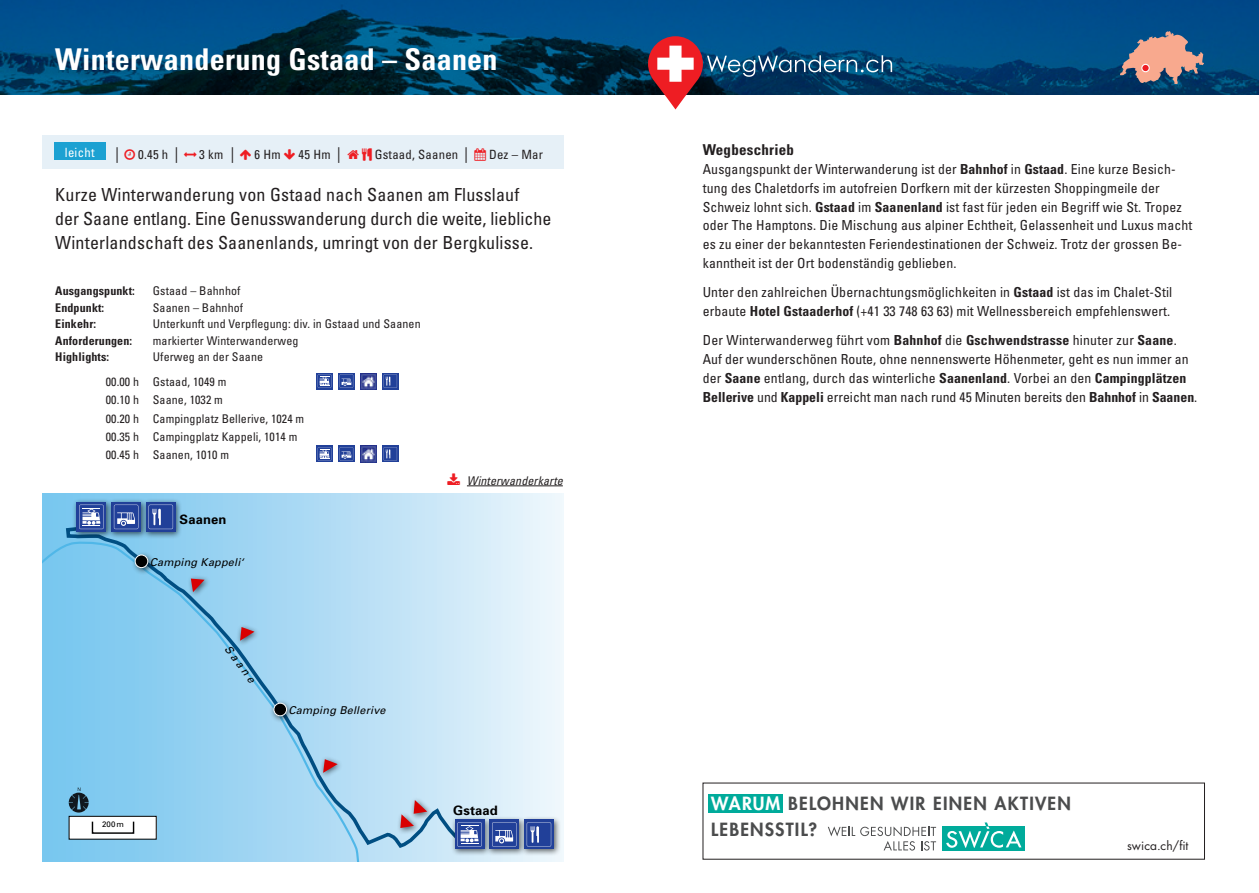
<style>
.page{position:relative;width:1259px;height:893px;background:#fff}
.page>*{position:absolute;margin:0;border:0;box-sizing:border-box;transform-origin:0 0}
.t1{font:700 condensed 30px "Univers";letter-spacing:.01em;color:#fff}
.t2{font:condensed 18px/24px "Univers";letter-spacing:.01em;color:#231f20}
.t3{font:800 17.7px/25.5px "Futura Std";letter-spacing:.07em;color:#4b4c4d}
.t4{font:15.75px "Minion Pro";color:#231f20}
.t5{font:700 condensed 15px "Univers";letter-spacing:.015em;color:#231f20}
.t6{font:condensed 13.8px/18.8px "Univers";letter-spacing:.01em;color:#231f20}
.t7{font:700 12.9px "Univers";letter-spacing:.01em;color:#000}
.t8{font:condensed 12.75px "Univers";letter-spacing:.015em;color:#231f20}
.t9{font:condensed 12.75px "Univers";letter-spacing:.02em;color:#fff}
.t10{font:condensed 12px/18.1px "Univers";letter-spacing:.01em;color:#231f20}
.t11{font:700 condensed 12px "Univers";letter-spacing:.01em;color:#231f20}
.t12{font:italic condensed 12px "Univers";letter-spacing:.01em;color:#231f20}
.t13{font:12px "Futura Std";letter-spacing:.005em;color:#231f20}
.t14{font:italic 10.8px "Univers";letter-spacing:.02em;color:#000}
.t15{font:7.95px "Univers";color:#000}
.s1{font-family:"Minion Pro";font-stretch:normal;font-size:15.75px}
.s2{color:#ee1d23}
.s3{font-weight:700}
.s4{color:#fff}
</style>
<div class="page">
<div style="left:43px;top:493px;width:521px;height:368px;background:linear-gradient(to right,#71c3ee,#eaf4fb)"></div>
<svg style="left:43px;top:539px;width:319px;height:322px;background:#82caef"></svg>
<svg style="left:64px;top:524px;width:401px;height:326px;background:#a2d5f1"></svg>
<div style="left:187px;top:575px;width:24px;height:23px;background:#000;opacity:.6"></div>
<svg style="left:191px;top:579px;width:14px;height:13px"></svg>
<div style="left:236px;top:623px;width:24px;height:24px;background:#000;opacity:.6"></div>
<svg style="left:240px;top:627px;width:14px;height:14px"></svg>
<div style="left:319px;top:756px;width:25px;height:23px;background:#000;opacity:.6"></div>
<svg style="left:323px;top:759px;width:15px;height:14px"></svg>
<div style="left:485px;top:815px;width:41px;height:41px;background:#000;opacity:.6"></div>
<svg style="left:491px;top:820px;width:28px;height:29px"></svg>
<svg style="left:492px;top:822px;width:24px;height:25px"></svg>
<div style="left:107px;top:498px;width:41px;height:41px;background:#000;opacity:.6"></div>
<svg style="left:113px;top:502px;width:28px;height:30px"></svg>
<svg style="left:114px;top:505px;width:24px;height:24px"></svg>
<div style="left:450px;top:815px;width:41px;height:41px;background:#000;opacity:.6"></div>
<div style="left:455px;top:820px;width:29px;height:29px;background:#214099"></div>
<svg style="left:457px;top:822px;width:25px;height:25px"></svg>
<div style="left:72px;top:498px;width:41px;height:41px;background:#000;opacity:.6"></div>
<svg style="left:77px;top:502px;width:29px;height:30px"></svg>
<svg style="left:79px;top:505px;width:25px;height:24px"></svg>
<div style="left:520px;top:815px;width:41px;height:41px;background:#000;opacity:.6"></div>
<svg style="left:524px;top:820px;width:30px;height:29px"></svg>
<svg style="left:527px;top:822px;width:24px;height:25px"></svg>
<div style="left:142px;top:498px;width:41px;height:41px;background:#000;opacity:.6"></div>
<svg style="left:146px;top:502px;width:30px;height:30px"></svg>
<svg style="left:149px;top:505px;width:24px;height:24px"></svg>
<div style="left:410px;top:797px;width:23px;height:23px;background:#000;opacity:.6"></div>
<div style="left:396px;top:811px;width:24px;height:24px;background:#000;opacity:.6"></div>
<svg style="left:400px;top:800px;width:27px;height:28px"></svg>
<div style="left:270px;top:699px;width:24px;height:24px;background:#000;opacity:.6"></div>
<div style="left:274px;top:703px;width:12px;height:13px;background:#000;border-radius:50%"></div>
<div style="left:273px;top:703px;width:14px;height:13px;border:1px solid #fff;border-radius:50%"></div>
<div style="left:131px;top:551px;width:24px;height:24px;background:#000;opacity:.6"></div>
<div style="left:135px;top:555px;width:13px;height:13px;background:#000;border-radius:50%"></div>
<div style="left:135px;top:555px;width:13px;height:13px;border:1px solid #fff;border-radius:50%"></div>
<hr style="left:467px;top:486px;width:96px;height:1px;background:#231f20">
<svg style="left:0;top:0;width:1259px;height:95px;background:#004372"></svg>
<svg style="left:316px;top:373px;width:17px;height:16px"></svg>
<svg style="left:318px;top:374px;width:13px;height:14px"></svg>
<svg style="left:338px;top:373px;width:16px;height:16px"></svg>
<svg style="left:340px;top:374px;width:13px;height:14px"></svg>
<img style="left:360px;top:373px;width:16px;height:16px">
<svg style="left:382px;top:373px;width:16px;height:16px"></svg>
<svg style="left:384px;top:374px;width:13px;height:14px"></svg>
<svg style="left:316px;top:446px;width:17px;height:16px"></svg>
<svg style="left:318px;top:447px;width:13px;height:14px"></svg>
<svg style="left:338px;top:446px;width:16px;height:16px"></svg>
<svg style="left:340px;top:447px;width:13px;height:14px"></svg>
<img style="left:360px;top:446px;width:16px;height:16px">
<svg style="left:382px;top:446px;width:16px;height:16px"></svg>
<svg style="left:384px;top:447px;width:13px;height:14px"></svg>
<div style="left:43px;top:136px;width:521px;height:33px;background:#e6f0f7"></div>
<div style="left:54px;top:143px;width:51px;height:17px;background:#1ca1d2"></div>
<div style="left:942px;top:827px;width:83px;height:24px;background:#00ab9b"></div>
<svg style="left:946px;top:822px;width:75px;height:26px"></svg>
<svg style="left:828px;top:826px;width:108px;height:24px"></svg>
<div style="left:708px;top:794px;width:75px;height:19px;background:#00ab9b"></div>
<img style="left:1121px;top:31px;width:82px;height:53px">
<div style="left:1141px;top:64px;width:8px;height:8px;background:#ee1d23;border-radius:50%"></div>
<div style="left:1141px;top:64px;width:8px;height:8px;border:1px solid #fff;border-radius:50%"></div>
<svg style="left:648px;top:36px;width:244px;height:73px"></svg>
<h1 class="t1" style="left:55px;top:40px;width:444px">Winterwanderung Gstaad – Saanen</h1>
<p class="t9" style="left:65px;top:144px;width:31px">leicht</p>
<p class="t4" style="left:115px;top:143px;width:6px">|</p>
<p class="t8" style="left:138px;top:146px;width:42px">0.45 h <span class="s1">|</span></p>
<p class="t8" style="left:199px;top:146px;width:37px">3 km <span class="s1">|</span></p>
<p class="t8" style="left:254px;top:146px;width:28px">6 Hm</p>
<p class="t8" style="left:298px;top:146px;width:44px">45 Hm <span class="s1">|</span></p>
<p class="t8" style="left:375px;top:146px;width:170px">Gstaad, Saanen <span class="s1">|</span> <span class="s2">▲</span> Dez – Mar</p>
<h2 class="t2" style="left:55px;top:182px;width:497px">Kurze Winterwanderung von Gstaad nach Saanen am Flusslauf<br>der Saane entlang. Eine Genusswanderung durch die weite, liebliche<br>Winterlandschaft des Saanenlands, umringt von der Bergkulisse.</h2>
<p class="t11" style="left:55px;top:284px;width:81px">Ausgangspunkt:</p>
<p class="t10" style="left:153px;top:282px;width:89px">Gstaad – Bahnhof</p>
<p class="t11" style="left:55px;top:300px;width:50px">Endpunkt:</p>
<p class="t10" style="left:153px;top:298px;width:92px">Saanen – Bahnhof</p>
<p class="t11" style="left:55px;top:317px;width:42px">Einkehr:</p>
<p class="t10" style="left:153px;top:315px;width:269px">Unterkunft und Verpflegung: div. in Gstaad und Saanen</p>
<p class="t11" style="left:55px;top:333px;width:78px">Anforderungen:</p>
<p class="t10" style="left:153px;top:331px;width:147px">markierter Winterwanderweg</p>
<p class="t11" style="left:55px;top:350px;width:55px">Highlights:</p>
<p class="t10" style="left:106px;top:344px;width:159px;line-height:25px;text-indent:47px">Uferweg an der Saane<br>00.00 h Gstaad, 1049 m</p>
<p class="t10" style="left:106px;top:391px;width:200px">00.10 h Saane, 1032 m<br>00.20 h Campingplatz Bellerive, 1024 m<br>00.35 h Campingplatz Kappeli, 1014 m<br>00.45 h Saanen, 1010 m</p>
<p class="t7" style="left:180px;top:511px;width:48px">Saanen</p>
<p class="t14" style="left:150px;top:556px;width:95px">Camping Kappeli‘</p>
<p class="t14" style="left:232px;top:643px;width:45px;rotate:53deg">Saane</p>
<p class="t14" style="left:288px;top:704px;width:99px">Camping Bellerive</p>
<p class="t15" style="left:102px;top:819px;width:23px">200m</p>
<p class="t12" style="left:467px;top:473px;width:97px">Winterwanderkarte</p>
<p class="t7" style="left:453px;top:802px;width:46px">Gstaad</p>
<p class="t5" style="left:703px;top:141px;width:93px">Wegbeschrieb</p>
<p class="t6" style="left:703px;top:160px;width:491px">Ausgangspunkt der Winterwanderung ist der <span class="s3">Bahnhof</span> in <span class="s3">Gstaad</span>. Eine kurze Besich&shy;tung des Chaletdorfs im autofreien Dorfkern mit der kürzesten Shoppingmeile der Schweiz lohnt sich. <span class="s3">Gstaad</span> im <span class="s3">Saanenland</span> ist fast für jeden ein Begriff wie St. Tropez oder The Hamptons. Die Mischung aus alpiner Echtheit, Gelassenheit und Luxus macht es zu einer der bekanntesten Feriendestinationen der Schweiz. Trotz der grossen Be&shy;kanntheit ist der Ort bodenständig geblieben.</p>
<p class="t6" style="left:703px;top:283px;width:471px">Unter den zahlreichen Übernachtungsmöglichkeiten in <span class="s3">Gstaad</span> ist das im Chalet-Stil erbaute <span class="s3">Hotel Gstaaderhof</span> (+41 33 748 63 63) mit Wellnessbereich empfehlenswert.</p>
<p class="t6" style="left:702px;top:331px;width:496px">Der Winterwanderweg führt vom <span class="s3">Bahnhof</span> die <span class="s3">Gschwendstrasse</span> hinuter zur <span class="s3">Saane</span>.<br>Auf der wunderschönen Route, ohne nennenswerte Höhenmeter, geht es nun immer an der <span class="s3">Saane</span> entlang, durch das winterliche <span class="s3">Saanenland</span>. Vorbei an den <span class="s3">Campingplätzen Bellerive</span> und <span class="s3">Kappeli</span> erreicht man nach rund 45 Minuten bereits den <span class="s3">Bahnhof</span> in <span class="s3">Saanen</span>.</p>
<p class="t3" style="left:711px;top:791px;width:361px"><span class="s4">WARUM</span> BELOHNEN WIR EINEN AKTIVEN<br>LEBENSSTIL?</p>
<p class="t13" style="left:1127px;top:838px;width:63px">swica.ch/fit</p>
</div>
